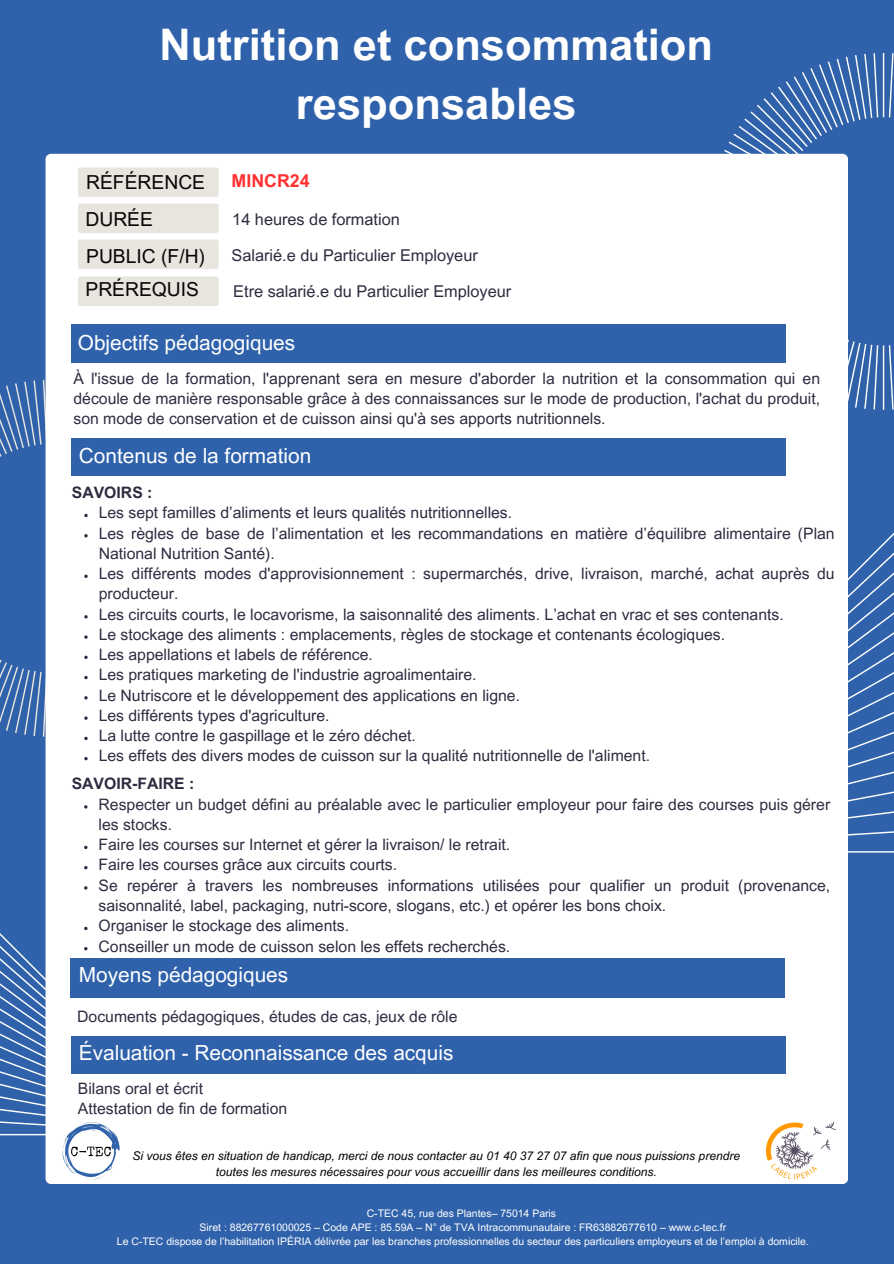
<style>
.page{position:relative;width:894px;height:1264px;background:#fff}
.page>*{position:absolute;margin:0;border:0;box-sizing:border-box;transform-origin:0 0}
.t1{font:700 43.5px "Arial MT Pro";color:#fff}
.t2{font:20.85px "Arial MT Pro";color:#fff}
.t3{font:19.35px "Arial MT Pro";color:#070707}
.t4{font:700 17.85px "Arial MT Pro";color:#ff3131}
.t5{font:16.35px "Arial MT Pro";color:#302a40}
.t6{font:15.75px/20.2px "Arial MT Pro";color:#302a40}
.t7{font:700 15.75px "Arial MT Pro";color:#302a40}
.t8{font:italic 12px/16px "Arial MT Pro";color:#000;text-align:center}
.t9{font:10.5px "Arial MT Pro";color:#fff}
</style>
<div class="page">
<div style="left:0;top:0;width:893px;height:1263px;background:#3062ab"></div>
<svg style="left:847px;top:496px;width:46px;height:356px"></svg>
<svg style="left:0;top:778px;width:46px;height:357px"></svg>
<svg style="left:0;top:379px;width:46px;height:357px"></svg>
<svg style="left:705px;top:53px;width:188px;height:357px"></svg>
<div style="left:46px;top:154px;width:801px;height:1030px;background:#fff"></div>
<div style="left:71px;top:438px;width:715px;height:37px;background:#3062ab"></div>
<div style="left:78px;top:167px;width:140px;height:30px;background:#e8e4de;border-radius:2px"></div>
<div style="left:78px;top:203px;width:140px;height:30px;background:#e8e4de;border-radius:2px"></div>
<div style="left:78px;top:239px;width:140px;height:30px;background:#e8e4de;border-radius:2px"></div>
<img style="left:56px;top:1119px;width:87px;height:64px">
<img style="left:766px;top:1122px;width:68px;height:61px">
<div style="left:78px;top:276px;width:140px;height:30px;background:#e8e4de;border-radius:2px"></div>
<div style="left:71px;top:324px;width:715px;height:39px;background:#3062ab"></div>
<div style="left:70px;top:958px;width:715px;height:40px;background:#3062ab"></div>
<div style="left:71px;top:1036px;width:715px;height:37px;background:#3062ab"></div>
<svg style="left:84px;top:514px;width:4px;height:3px"></svg>
<svg style="left:84px;top:534px;width:4px;height:3px"></svg>
<svg style="left:84px;top:574px;width:4px;height:4px"></svg>
<svg style="left:84px;top:615px;width:4px;height:3px"></svg>
<svg style="left:84px;top:635px;width:4px;height:3px"></svg>
<svg style="left:84px;top:655px;width:4px;height:4px"></svg>
<svg style="left:84px;top:676px;width:4px;height:3px"></svg>
<svg style="left:84px;top:696px;width:4px;height:3px"></svg>
<svg style="left:84px;top:716px;width:4px;height:3px"></svg>
<svg style="left:84px;top:736px;width:4px;height:4px"></svg>
<svg style="left:84px;top:757px;width:4px;height:3px"></svg>
<svg style="left:84px;top:845px;width:3px;height:4px"></svg>
<svg style="left:84px;top:926px;width:3px;height:4px"></svg>
<p class="t1" style="left:159px;top:29px;width:555px">Nutrition et consommation</p>
<p class="t1" style="left:296px;top:87px;width:282px">responsables</p>
<p class="t3" style="left:86px;top:175px;width:120px">RÉFÉRENCE</p>
<p class="t3" style="left:85px;top:212px;width:69px">DURÉE</p>
<p class="t3" style="left:86px;top:249px;width:120px">PUBLIC (F/H)</p>
<p class="t4" style="left:231px;top:174px;width:80px">MINCR24</p>
<p class="t5" style="left:232px;top:213px;width:169px">14 heures de formation</p>
<p class="t5" style="left:231px;top:249px;width:248px">Salarié.e du Particulier Employeur</p>
<p class="t3" style="left:85px;top:282px;width:115px">PRÉREQUIS</p>
<p class="t2" style="left:78px;top:335px;width:219px">Objectifs pédagogiques</p>
<p class="t6" style="left:73px;top:370px;width:748px;text-align:justify">À l'issue de la formation, l'apprenant sera en mesure d'aborder la nutrition et la consommation qui en découle de manière responsable grâce à des connaissances sur le mode de production, l'achat du produit, son mode de conservation et de cuisson ainsi qu'à ses apports nutritionnels.</p>
<p class="t2" style="left:79px;top:447px;width:234px">Contenus de la formation</p>
<p class="t5" style="left:233px;top:285px;width:279px">Etre salarié.e du Particulier Employeur</p>
<p class="t7" style="left:72px;top:486px;width:82px">SAVOIRS :</p>
<p class="t6" style="left:99px;top:504px;width:415px">Les sept familles d’aliments et leurs qualités nutritionnelles.</p>
<p class="t6" style="left:99px;top:525px;width:737px">Les règles de base de l’alimentation et les recommandations en matière d’équilibre alimentaire (Plan<br>National Nutrition Santé).</p>
<p class="t6" style="left:99px;top:565px;width:737px">Les différents modes d'approvisionnement : supermarchés, drive, livraison, marché, achat auprès du producteur.</p>
<p class="t6" style="left:99px;top:606px;width:686px">Les circuits courts, le locavorisme, la saisonnalité des aliments. L’achat en vrac et ses contenants.</p>
<p class="t6" style="left:99px;top:626px;width:627px">Le stockage des aliments : emplacements, règles de stockage et contenants écologiques.</p>
<p class="t6" style="left:99px;top:646px;width:276px">Les appellations et labels de référence.</p>
<p class="t6" style="left:99px;top:666px;width:379px">Les pratiques marketing de l'industrie agroalimentaire.</p>
<p class="t6" style="left:99px;top:687px;width:423px">Le Nutriscore et le développement des applications en ligne.</p>
<p class="t6" style="left:99px;top:707px;width:232px">Les différents types d'agriculture.</p>
<p class="t6" style="left:99px;top:727px;width:318px">La lutte contre le gaspillage et le zéro déchet.</p>
<p class="t6" style="left:99px;top:747px;width:552px">Les effets des divers modes de cuisson sur la qualité nutritionnelle de l'aliment.</p>
<p class="t7" style="left:72px;top:778px;width:124px">SAVOIR-FAIRE :</p>
<p class="t6" style="left:98px;top:796px;width:733px">Respecter un budget défini au préalable avec le particulier employeur pour faire des courses puis gérer les stocks.</p>
<p class="t6" style="left:98px;top:836px;width:413px">Faire les courses sur Internet et gérer la livraison/ le retrait.</p>
<p class="t6" style="left:98px;top:856px;width:300px">Faire les courses grâce aux circuits courts.</p>
<p class="t6" style="left:98px;top:877px;width:733px">Se repérer à travers les nombreuses informations utilisées pour qualifier un produit (provenance, saisonnalité, label, packaging, nutri-score, slogans, etc.) et opérer les bons choix.</p>
<p class="t6" style="left:98px;top:917px;width:252px">Organiser le stockage des aliments.</p>
<p class="t6" style="left:98px;top:937px;width:413px">Conseiller un mode de cuisson selon les effets recherchés.</p>
<p class="t2" style="left:79px;top:966px;width:211px">Moyens pédagogiques</p>
<p class="t6" style="left:77px;top:1008px;width:381px">Documents pédagogiques, études de cas, jeux de rôle</p>
<p class="t2" style="left:79px;top:1044px;width:376px">Évaluation - Reconnaissance des acquis</p>
<p class="t6" style="left:78px;top:1080px;width:127px">Bilans oral et écrit</p>
<p class="t6" style="left:78px;top:1100px;width:211px">Attestation de fin de formation</p>
<p class="t8" style="left:132px;top:1149px;width:609px">Si vous êtes en situation de handicap, merci de nous contacter au 01 40 37 27 07 afin que nous puissions prendre toutes les mesures nécessaires pour vous accueillir dans les meilleures conditions.</p>
<p class="t9" style="left:366px;top:1209px;width:191px">C-TEC 45, rue des Plantes– 75014 Paris</p>
<p class="t9" style="left:199px;top:1223px;width:528px">Siret : 88267761000025 – Code APE : 85.59A – N° de TVA Intracommunautaire : FR63882677610 – www.c-tec.fr</p>
<p class="t9" style="left:117px;top:1236px;width:693px">Le C-TEC dispose de l’habilitation IPÉRIA délivrée par les branches professionnelles du secteur des particuliers employeurs et de l’emploi à domicile.</p>
</div>
